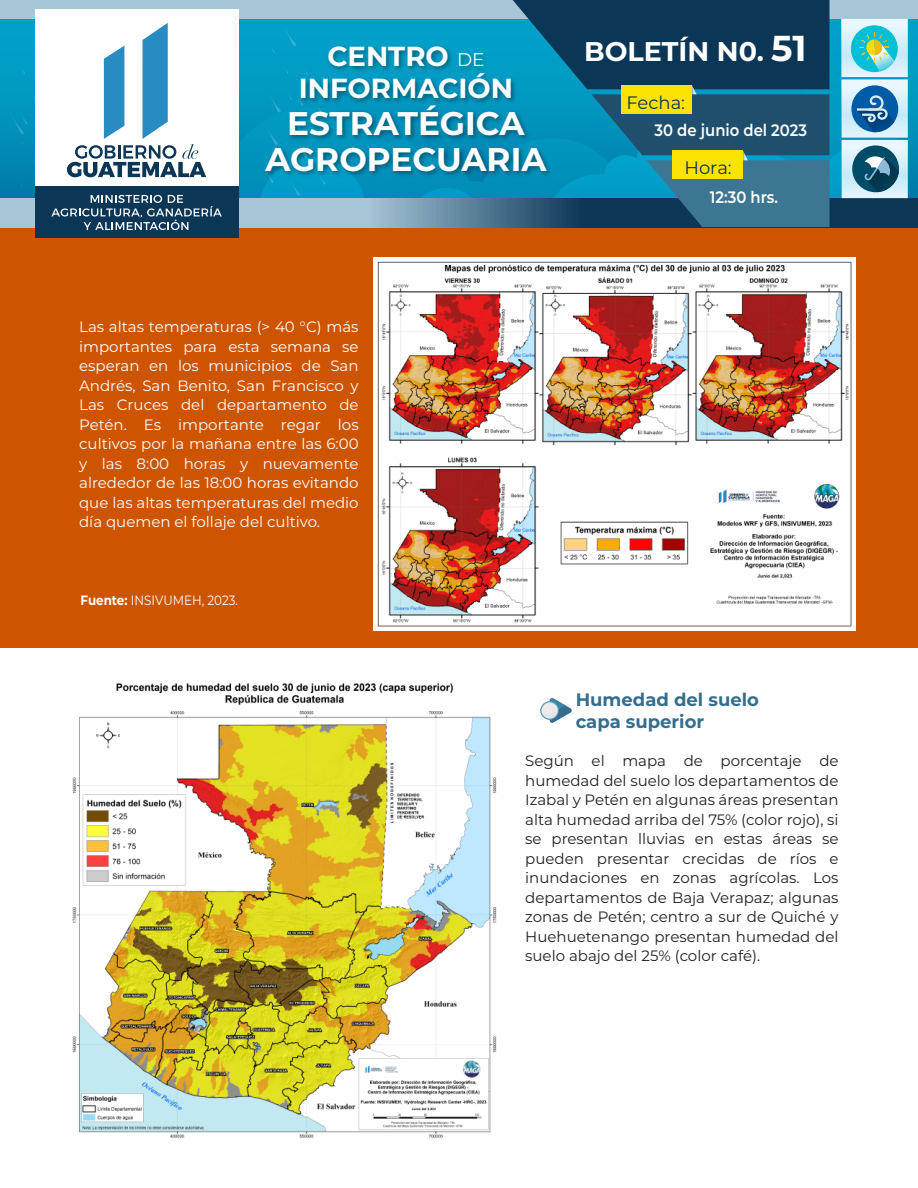
<style>
.page{position:relative;width:918px;height:1188px;background:#fff}
.page>*{position:absolute;margin:0;border:0;box-sizing:border-box;transform-origin:0 0}
.t1{font:700 32.7px "Montserrat";color:#fff}
.t2{font:700 27.6px/32.4px "Montserrat";color:#fff;text-align:center}
.t3{font:700 27px "Montserrat";color:#fff}
.t4{font:700 18px/21.6px "Montserrat";color:#336e8e}
.t5{font:18px "Montserrat";color:#0a3656}
.t6{font:600 16.5px "Montserrat";color:#fff;scale:.9 1}
.t7{font:15px/19.5px "Montserrat";color:#231f20;text-align:justify}
.t8{font:15px/19.5px "Montserrat";color:#fff;text-align:justify}
.t9{font:13.5px "Montserrat";color:#fff;scale:.88 1}
.s1{font-weight:400;font-size:18.3px}
.s2{font-size:36px}
.s3{font-weight:700}
</style>
<div class="page">
<div style="left:0;top:227px;width:918px;height:421px;background:#cd5400"></div>
<img style="left:374px;top:258px;width:481px;height:372px">
<img style="left:72px;top:683px;width:425px;height:455px">
<svg style="left:0;top:19px;width:918px;height:179px;background:#0594bd"></svg>
<div style="left:0;top:0;width:918px;height:19px;background:#a7c7d8"></div>
<svg style="left:34px;top:29px;width:1px;height:21px"></svg>
<svg style="left:31px;top:158px;width:4px;height:13px"></svg>
<svg style="left:19px;top:181px;width:3px;height:5px"></svg>
<svg style="left:20px;top:66px;width:5px;height:8px"></svg>
<svg style="left:32px;top:94px;width:3px;height:12px"></svg>
<svg style="left:11px;top:113px;width:16px;height:32px"></svg>
<svg style="left:0;top:198px;width:918px;height:29px;background:#6f93a9"></svg>
<div style="left:35px;top:9px;width:203px;height:216px;background:#fff"></div>
<div style="left:35px;top:187px;width:203px;height:51px;background:#0b3656"></div>
<svg style="left:51px;top:195px;width:171px;height:35px"></svg>
<svg style="left:67px;top:23px;width:139px;height:154px"></svg>
<svg style="left:899px;top:19px;width:9px;height:58px"></svg>
<svg style="left:899px;top:79px;width:9px;height:59px"></svg>
<svg style="left:899px;top:140px;width:9px;height:58px"></svg>
<svg style="left:240px;top:0;width:659px;height:227px;background:#247e9b"></svg>
<div style="left:673px;top:151px;width:70px;height:28px;background:#fce303"></div>
<svg style="left:540px;top:698px;width:32px;height:25px"></svg>
<h2 class="t2" style="left:299px;top:39px;width:215px">CENTRO <span class="s1">DE<br></span>INFORMACIÓN</h2>
<h1 class="t1" style="left:287px;top:99px;width:239px">ESTRATÉGICA</h1>
<h1 class="t1" style="left:265px;top:135px;width:283px">AGROPECUARIA</h1>
<h3 class="t3" style="left:584px;top:32px;width:224px">BOLETÍN N0. <span class="s2">51</span></h3>
<p class="t5" style="left:627px;top:90px;width:60px">Fecha:</p>
<p class="t6" style="left:655px;top:118px;width:171px">30 de junio del 2023</p>
<p class="t5" style="left:684px;top:155px;width:49px">Hora:</p>
<p class="t6" style="left:710px;top:185px;width:77px">12:30 hrs.</p>
<p class="t8" style="left:79px;top:316px;width:281px">Las altas temperaturas (&gt; 40 °C) más importantes para esta semana se esperan en los municipios de San Andrés, San Benito, San Francisco y Las Cruces del departamento de Petén. Es importante regar los cultivos por la mañana entre las 6:00 y las 8:00 horas y nuevamente alrededor de las 18:00 horas evitando que las altas temperaturas del medio día quemen el follaje del cultivo.</p>
<p class="t9" style="left:81px;top:591px;width:180px"><span class="s3">Fuente:</span> INSIVUMEH, 2023.</p>
<p class="t4" style="left:576px;top:688px;width:185px">Humedad del suelo capa superior</p>
<p class="t7" style="left:525px;top:751px;width:315px">Según el mapa de porcentaje de humedad del suelo los departamentos de Izabal y Petén en algunas áreas presentan alta humedad arriba del 75% (color rojo), si se presentan lluvias en estas áreas se pueden presentar crecidas de ríos e inundaciones en zonas agrícolas. Los departamentos de Baja Verapaz; algunas zonas de Petén; centro a sur de Quiché y Huehuetenango presentan humedad del suelo abajo del 25% (color café).</p>
</div>
